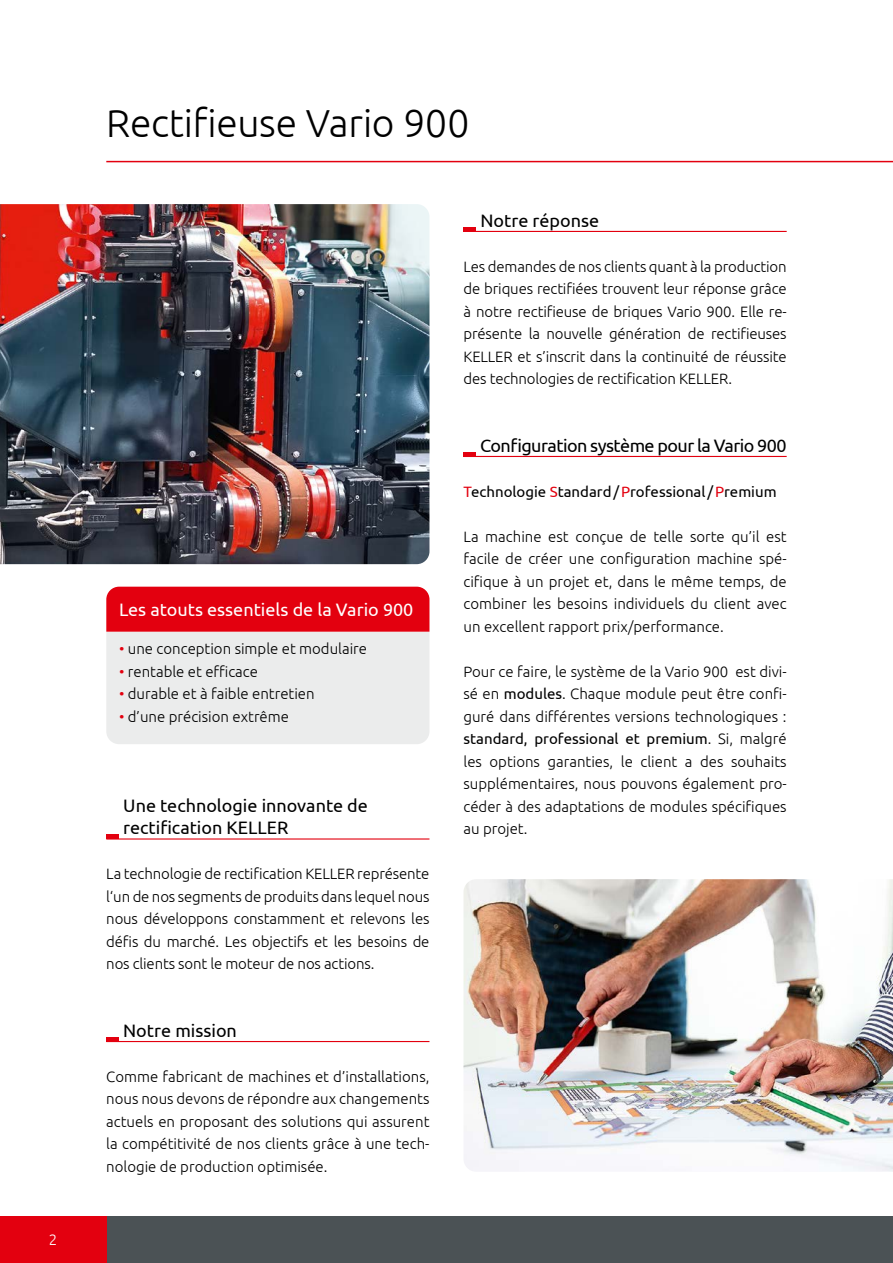
<style>
.page{position:relative;width:893px;height:1263px;background:#fff}
.page>*{position:absolute;margin:0;border:0;box-sizing:border-box;transform-origin:0 0}
.t1{font:300 39px "Ubuntu";letter-spacing:-.005em;color:#000}
.t2{font:18px/22.5px "Ubuntu";color:#000}
.t3{font:18px "Ubuntu";letter-spacing:-.03em;color:#000}
.t4{font:18px "Ubuntu";color:#fff}
.t5{font:300 15px/22.5px "Ubuntu";color:#000;text-align:justify}
.t6{font:15px "Ubuntu";color:#000}
.t7{font:300 15px "Ubuntu";color:#fff}
.s1{color:#e3000f}
.s2{font-weight:400}
</style>
<div class="page">
<div style="left:106px;top:1217px;width:787px;height:46px;background:#4b5255"></div>
<div style="left:0;top:1217px;width:106px;height:46px;background:#e3000f"></div>
<hr style="left:106px;top:161px;width:787px;height:1px;background:#e3000f">
<hr style="left:106px;top:838px;width:323px;height:1px;background:#e3000f">
<hr style="left:106px;top:1041px;width:323px;height:1px;background:#e3000f">
<div style="left:106px;top:834px;width:13px;height:5px;background:#e3000f"></div>
<hr style="left:106px;top:1037px;width:13px;height:4px;background:#e3000f">
<hr style="left:463px;top:231px;width:324px;height:1px;background:#e3000f">
<hr style="left:463px;top:456px;width:324px;height:1px;background:#e3000f">
<hr style="left:463px;top:227px;width:13px;height:4px;background:#e3000f">
<hr style="left:463px;top:452px;width:13px;height:4px;background:#e3000f">
<img style="left:0;top:204px;width:429px;height:360px">
<svg style="left:106px;top:587px;width:323px;height:157px;background:#e8a9ad"></svg>
<img style="left:463px;top:879px;width:430px;height:293px">
<p class="t7" style="left:49px;top:1230px;width:10px">2</p>
<h1 class="t1" style="left:106px;top:99px;width:365px">Rectifieuse Vario 900</h1>
<p class="t4" style="left:119px;top:599px;width:296px">Les atouts essentiels de la Vario 900</p>
<p class="t5" style="left:119px;top:637px;width:249px"><span class="s1">•</span> une conception simple et modulaire</p>
<p class="t5" style="left:119px;top:660px;width:140px"><span class="s1">•</span> rentable et efficace</p>
<p class="t5" style="left:119px;top:682px;width:197px"><span class="s1">•</span> durable et à faible entretien</p>
<p class="t5" style="left:119px;top:705px;width:171px"><span class="s1">•</span> d’une précision extrême</p>
<p class="t2" style="left:123px;top:793px;width:246px">Une technologie innovante de rectification KELLER</p>
<p class="t5" style="left:106px;top:862px;width:325px">La technologie de rectification KELLER représente l‘un de nos segments de produits dans lequel nous nous développons constamment et relevons les défis du marché. Les objectifs et les besoins de nos clients sont le moteur de nos actions.</p>
<p class="t2" style="left:123px;top:1018px;width:115px">Notre mission</p>
<p class="t5" style="left:106px;top:1065px;width:325px">Comme fabricant de machines et d’installations, nous nous devons de répondre aux changements actuels en proposant des solutions qui assurent la compétitivité de nos clients grâce à une tech&shy;nologie de production optimisée.</p>
<p class="t2" style="left:480px;top:208px;width:120px">Notre réponse</p>
<p class="t5" style="left:463px;top:255px;width:325px">Les demandes de nos clients quant à la production de briques rectifiées trouvent leur réponse grâce à notre rectifieuse de briques Vario 900. Elle re&shy;présente la nouvelle génération de rectifieuses KELLER et s’inscrit dans la continuité de réussite des technologies de rectification KELLER.</p>
<p class="t3" style="left:480px;top:434px;width:308px">Configuration système pour la Vario 900</p>
<p class="t6" style="left:463px;top:482px;width:315px"><span class="s1">T</span>echnologie <span class="s1">S</span>tandard/<span class="s1">P</span>rofessional/<span class="s1">P</span>remium</p>
<p class="t5" style="left:463px;top:525px;width:325px">La machine est conçue de telle sorte qu’il est facile de créer une configuration machine spé&shy;cifique à un projet et, dans le même temps, de combiner les besoins individuels du client avec un excellent rapport prix/performance.</p>
<p class="t5" style="left:463px;top:660px;width:325px">Pour ce faire, le système de la Vario 900 est divi&shy;sé en <span class="s2">modules</span>. Chaque module peut être confi&shy;guré dans différentes versions technologiques : <span class="s2">standard, professional et premium</span>. Si, malgré les options garanties, le client a des souhaits supplémentaires, nous pouvons également pro&shy;céder à des adaptations de modules spécifiques au projet.</p>
</div>
